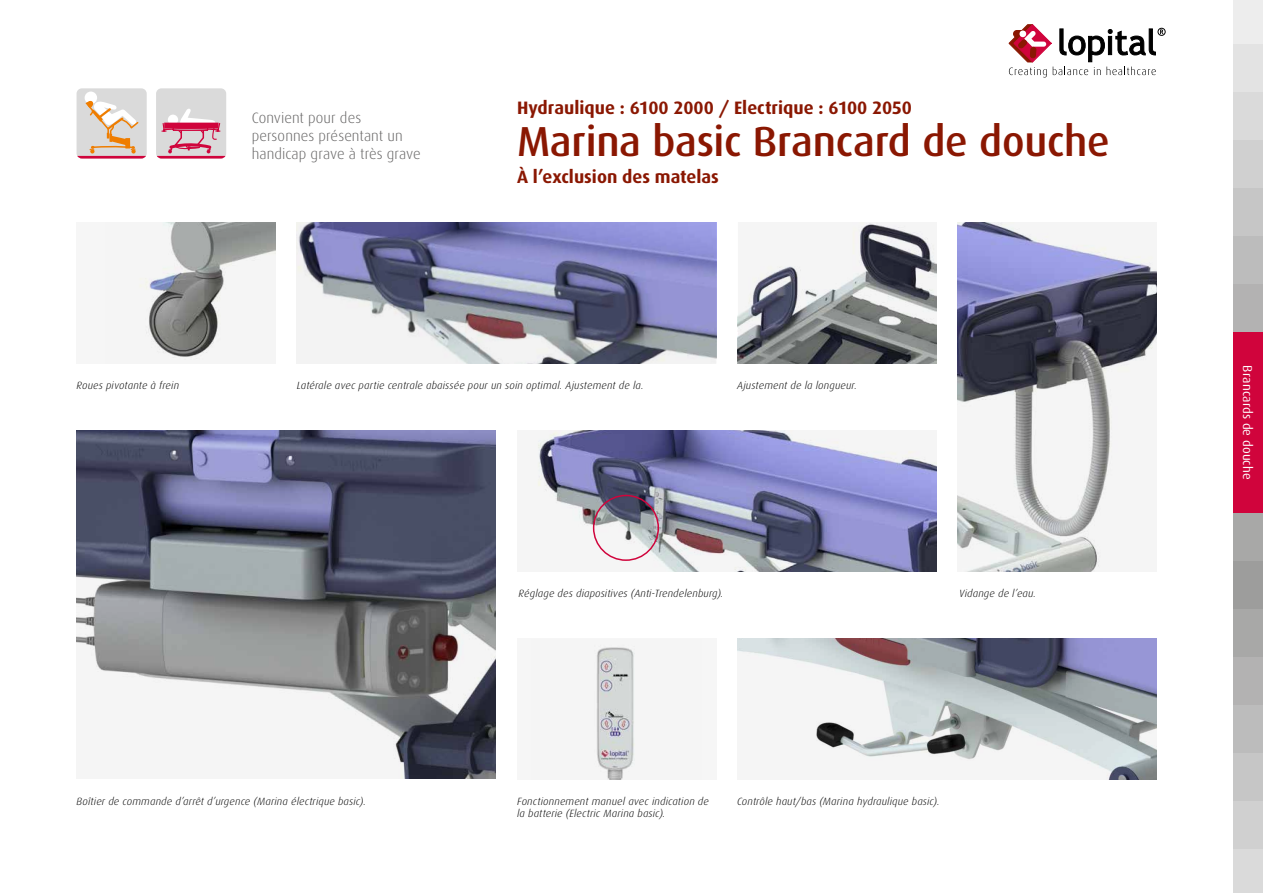
<style>
.page{position:relative;width:1263px;height:893px;background:#fff}
.page>*{position:absolute;margin:0;border:0;box-sizing:border-box;transform-origin:0 0}
.t1{font:500 42px "Dax";letter-spacing:-.005em;color:#8a1702}
.t2{font:700 18px "Dax";color:#8a1702}
.t3{font:300 15px/18px "Dax";letter-spacing:.005em;color:#646363}
.t4{font:12.9px "Dax";letter-spacing:.015em;color:#fff}
.t5{font:italic 300 10.5px/12px "Dax";letter-spacing:.02em;color:#000}
</style>
<div class="page">
<svg style="left:1009px;top:25px;width:157px;height:52px"></svg>
<div style="left:1233px;top:332px;width:30px;height:181px;background:#d0043c"></div>
<div style="left:1233px;top:0;width:30px;height:44px;background:#ededed"></div>
<div style="left:1233px;top:44px;width:30px;height:48px;background:#e3e3e3"></div>
<div style="left:1233px;top:92px;width:30px;height:48px;background:#dadada"></div>
<div style="left:1233px;top:140px;width:30px;height:48px;background:#d0d0d0"></div>
<div style="left:1233px;top:188px;width:30px;height:48px;background:#c6c6c6"></div>
<div style="left:1233px;top:236px;width:30px;height:48px;background:#bcbcbc"></div>
<div style="left:1233px;top:284px;width:30px;height:48px;background:#b3b2b2"></div>
<div style="left:1233px;top:513px;width:30px;height:48px;background:#a8a8a7"></div>
<div style="left:1233px;top:561px;width:30px;height:48px;background:#9d9d9c"></div>
<div style="left:1233px;top:609px;width:30px;height:48px;background:#a8a8a7"></div>
<div style="left:1233px;top:657px;width:30px;height:48px;background:#b3b2b2"></div>
<div style="left:1233px;top:705px;width:30px;height:48px;background:#bcbcbc"></div>
<div style="left:1233px;top:753px;width:30px;height:48px;background:#c6c6c6"></div>
<div style="left:1233px;top:801px;width:30px;height:48px;background:#d0d0d0"></div>
<div style="left:1233px;top:849px;width:30px;height:44px;background:#dadada"></div>
<div style="left:77px;top:88px;width:70px;height:71px;background:#dadada;border-radius:5px"></div>
<div style="left:84px;top:91px;width:13px;height:13px;background:#fff;border-radius:50%"></div>
<svg style="left:77px;top:99px;width:69px;height:60px"></svg>
<div style="left:156px;top:88px;width:70px;height:71px;background:#dadada;border-radius:5px"></div>
<svg style="left:157px;top:109px;width:68px;height:50px"></svg>
<img style="left:958px;top:222px;width:199px;height:349px">
<div style="left:77px;top:222px;width:199px;height:141px;background:#f6f6f6"></div>
<img style="left:140px;top:222px;width:136px;height:135px">
<img style="left:738px;top:222px;width:198px;height:141px">
<img style="left:737px;top:638px;width:420px;height:142px">
<div style="left:517px;top:638px;width:199px;height:142px;background:#f6f6f6"></div>
<img style="left:596px;top:647px;width:39px;height:133px">
<img style="left:537px;top:430px;width:399px;height:141px">
<img style="left:297px;top:222px;width:419px;height:141px">
<img style="left:77px;top:430px;width:419px;height:349px">
<div style="left:593px;top:495px;width:66px;height:66px;border:2px solid #d0043c;border-radius:50%"></div>
<h3 class="t3" style="left:252px;top:109px;width:171px">Convient pour des personnes présentant un handicap grave à très grave</h3>
<h2 class="t2" style="left:517px;top:97px;width:396px">Hydraulique : 6100 2000 / Electrique : 6100 2050</h2>
<h1 class="t1" style="left:517px;top:118px;width:594px">Marina basic Brancard de douche</h1>
<h2 class="t2" style="left:517px;top:167px;width:203px">À l’exclusion des matelas</h2>
<p class="t5" style="left:77px;top:379px;width:104px">Roues pivotante à frein</p>
<p class="t5" style="left:297px;top:379px;width:348px">Latérale avec partie centrale abaissée pour un soin optimal. Ajustement de la.</p>
<p class="t5" style="left:737px;top:379px;width:121px">Ajustement de la longueur.</p>
<p class="t5" style="left:519px;top:587px;width:206px">Réglage des diapositives (Anti-Trendelenburg).</p>
<p class="t5" style="left:959px;top:587px;width:79px">Vidange de l’eau.</p>
<p class="t5" style="left:77px;top:795px;width:291px">Boîtier de commande d’arrêt d’urgence (Marina électrique basic).</p>
<p class="t5" style="left:737px;top:795px;width:204px">Contrôle haut/bas (Marina hydraulique basic).</p>
<p class="t5" style="left:517px;top:795px;width:193px">Fonctionnement manuel avec indication de la batterie (Electric Marina basic).</p>
<p class="t4" style="left:1255px;top:365px;width:116px;rotate:90deg">Brancards de douche</p>
</div>
